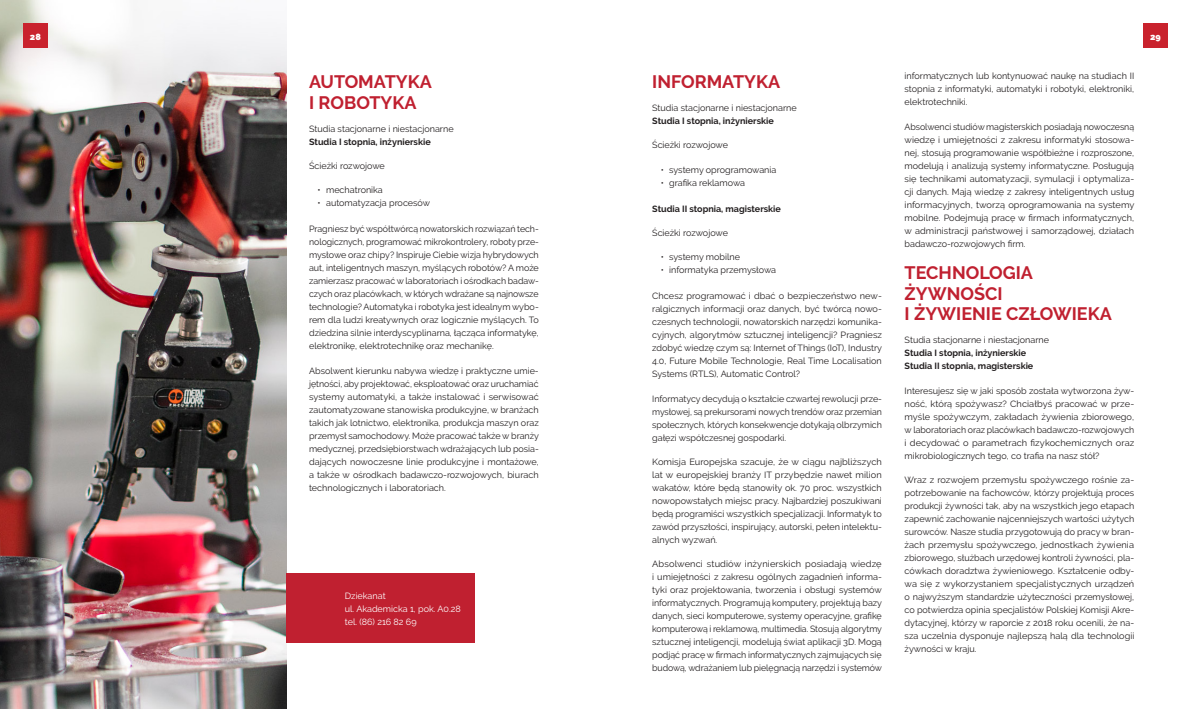
<style>
.page{position:relative;width:1191px;height:709px;background:#fff}
.page>*{position:absolute;margin:0;border:0;box-sizing:border-box;transform-origin:0 0}
.H2_winz{font:700 18px/20.7px "Raleway";color:#c02030}
.akapit{font:9px/13px "Raleway";color:#231f20;text-align:justify}
.akapit-2{font:700 9px/13px "Raleway";color:#231f20}
.akapit-3{font:9px/13px "Raleway";color:#fff}
.t1{font:900 9px "Raleway";color:#fff}
.s1{font-weight:700}
.s2{font-weight:400}
</style>
<div class="page">
<img style="left:0;top:0;width:286px;height:709px">
<div style="left:286px;top:573px;width:189px;height:70px;background:#c02030"></div>
<div style="left:23px;top:23px;width:25px;height:25px;background:#c9222d"></div>
<div style="left:1143px;top:23px;width:25px;height:25px;background:#c9222d"></div>
<p class="t1" style="left:30px;top:31px;width:12px">28</p>
<p class="t1" style="left:1150px;top:31px;width:12px">29</p>
<p class="H2_winz" style="left:309px;top:71px;width:124px">AUTOMATYKA<br>I ROBOTYKA</p>
<p class="akapit" style="left:309px;top:122px;width:146px">Studia stacjonarne i niestacjonarne<br><span class="s1">Studia I stopnia, inżynierskie</span></p>
<p class="akapit" style="left:309px;top:159px;width:77px">Ścieżki rozwojowe</p>
<p class="akapit" style="left:317px;top:183px;width:67px">• mechatronika</p>
<p class="akapit" style="left:317px;top:196px;width:114px">• automatyzacja procesów</p>
<p class="akapit" style="left:309px;top:222px;width:231px">Pragniesz być współtwórcą nowatorskich rozwiązań tech&shy;nologicznych, programować mikrokontrolery, roboty prze&shy;mysłowe oraz chipy? Inspiruje Ciebie wizja hybrydowych aut, inteligentnych maszyn, myślących robotów? A może zamierzasz pracować w laboratoriach i ośrodkach badaw&shy;czych oraz placówkach, w których wdrażane są najnowsze technologie? Automatyka i robotyka jest idealnym wybo&shy;rem dla ludzi kreatywnych oraz logicznie myślących. To dziedzina silnie interdyscyplinarna, łącząca informatykę, elektronikę, elektrotechnikę oraz mechanikę.</p>
<p class="akapit" style="left:309px;top:364px;width:231px">Absolwent kierunku nabywa wiedzę i praktyczne umie&shy;jętności, aby projektować, eksploatować oraz uruchamiać systemy automatyki, a także instalować i serwisować zautomatyzowane stanowiska produkcyjne, w branżach takich jak lotnictwo, elektronika, produkcja maszyn oraz przemysł samochodowy. Może pracować także w branży medycznej, przedsiębiorstwach wdrażających lub posia&shy;dających nowoczesne linie produkcyjne i montażowe, a także w ośrodkach badawczo-rozwojowych, biurach technologicznych i laboratoriach.</p>
<p class="akapit-3" style="left:345px;top:589px;width:117px">Dziekanat<br>ul. Akademicka 1, pok. A0.28 tel. (86) 216 82 69</p>
<p class="H2_winz" style="left:652px;top:71px;width:130px">INFORMATYKA</p>
<p class="akapit" style="left:652px;top:101px;width:146px">Studia stacjonarne i niestacjonarne<br><span class="s1">Studia I stopnia, inżynierskie</span></p>
<p class="akapit" style="left:652px;top:138px;width:77px">Ścieżki rozwojowe</p>
<p class="akapit" style="left:660px;top:163px;width:117px">• systemy oprogramowania</p>
<p class="akapit" style="left:660px;top:176px;width:86px">• grafika reklamowa</p>
<p class="akapit-2" style="left:652px;top:202px;width:130px">Studia II stopnia, magisterskie</p>
<p class="akapit" style="left:652px;top:226px;width:77px">Ścieżki rozwojowe</p>
<p class="akapit" style="left:660px;top:250px;width:81px">• systemy mobilne</p>
<p class="akapit" style="left:660px;top:263px;width:117px">• informatyka przemysłowa</p>
<p class="akapit" style="left:652px;top:289px;width:231px">Chcesz programować i dbać o bezpieczeństwo new&shy;ralgicznych informacji oraz danych, być twórcą nowo&shy;czesnych technologii, nowatorskich narzędzi komunika&shy;cyjnych, algorytmów sztucznej inteligencji? Pragniesz zdobyć wiedzę czym są: Internet of Things (IoT), Industry 4.0, Future Mobile Technologie, Real Time Localisation Systems (RTLS), Automatic Control?</p>
<p class="akapit" style="left:652px;top:392px;width:231px">Informatycy decydują o kształcie czwartej rewolucji prze&shy;mysłowej, są prekursorami nowych trendów oraz przemian społecznych, których konsekwencje dotykają olbrzymich gałęzi współczesnej gospodarki.</p>
<p class="akapit" style="left:652px;top:455px;width:231px">Komisja Europejska szacuje, że w ciągu najbliższych lat w europejskiej branży IT przybędzie nawet milion wakatów, które będą stanowiły ok. 70 proc. wszystkich nowopowstałych miejsc pracy. Najbardziej poszukiwani będą programiści wszystkich specjalizacji. Informatyk to zawód przyszłości, inspirujący, autorski, pełen intelektu&shy;alnych wyzwań.</p>
<p class="akapit" style="left:652px;top:557px;width:231px">Absolwenci studiów inżynierskich posiadają wiedzę i umiejętności z zakresu ogólnych zagadnień informa&shy;tyki oraz projektowania, tworzenia i obsługi systemów informatycznych. Programują komputery, projektują bazy danych, sieci komputerowe, systemy operacyjne, grafikę komputerową i reklamową, multimedia. Stosują algorytmy sztucznej inteligencji, modelują świat aplikacji 3D. Mogą podjąć pracę w firmach informatycznych zajmujących się budową, wdrażaniem lub pielęgnacją narzędzi i systemów</p>
<p class="akapit" style="left:904px;top:70px;width:231px">informatycznych lub kontynuować naukę na studiach II stopnia z informatyki, automatyki i robotyki, elektroniki, elektrotechniki.</p>
<p class="akapit" style="left:904px;top:120px;width:231px">Absolwenci studiów magisterskich posiadają nowoczesną wiedzę i umiejętności z zakresu informatyki stosowa&shy;nej, stosują programowanie współbieżne i rozproszone, modelują i analizują systemy informatyczne. Posługują się technikami automatyzacji, symulacji i optymaliza&shy;cji danych. Mają wiedzę z zakresy inteligentnych usług informacyjnych, tworzą oprogramowania na systemy mobilne. Podejmują pracę w firmach informatycznych, w administracji państwowej i samorządowej, działach badawczo-rozwojowych firm.</p>
<p class="H2_winz" style="left:904px;top:262px;width:209px">TECHNOLOGIA<br>ŻYWNOŚCI<br>I ŻYWIENIE CZŁOWIEKA</p>
<p class="akapit-2" style="left:904px;top:333px;width:146px"><span class="s2">Studia stacjonarne i niestacjonarne<br></span>Studia I stopnia, inżynierskie<br>Studia II stopnia, magisterskie</p>
<p class="akapit" style="left:904px;top:384px;width:231px">Interesujesz się w jaki sposób została wytworzona żyw&shy;ność, którą spożywasz? Chciałbyś pracować w prze&shy;myśle spożywczym, zakładach żywienia zbiorowego, w laboratoriach oraz placówkach badawczo-rozwojowych i decydować o parametrach fizykochemicznych oraz mikrobiologicznych tego, co trafia na nasz stół?</p>
<p class="akapit" style="left:904px;top:473px;width:231px">Wraz z rozwojem przemysłu spożywczego rośnie za&shy;potrzebowanie na fachowców, którzy projektują proces produkcji żywności tak, aby na wszystkich jego etapach zapewnić zachowanie najcenniejszych wartości użytych surowców. Nasze studia przygotowują do pracy w bran&shy;żach przemysłu spożywczego, jednostkach żywienia zbiorowego, służbach urzędowej kontroli żywności, pla&shy;cówkach doradztwa żywieniowego. Kształcenie odby&shy;wa się z wykorzystaniem specjalistycznych urządzeń o najwyższym standardzie użyteczności przemysłowej, co potwierdza opinia specjalistów Polskiej Komisji Akre&shy;dytacyjnej, którzy w raporcie z 2018 roku ocenili, że na&shy;sza uczelnia dysponuje najlepszą halą dla technologii żywności w kraju.</p>
</div>
